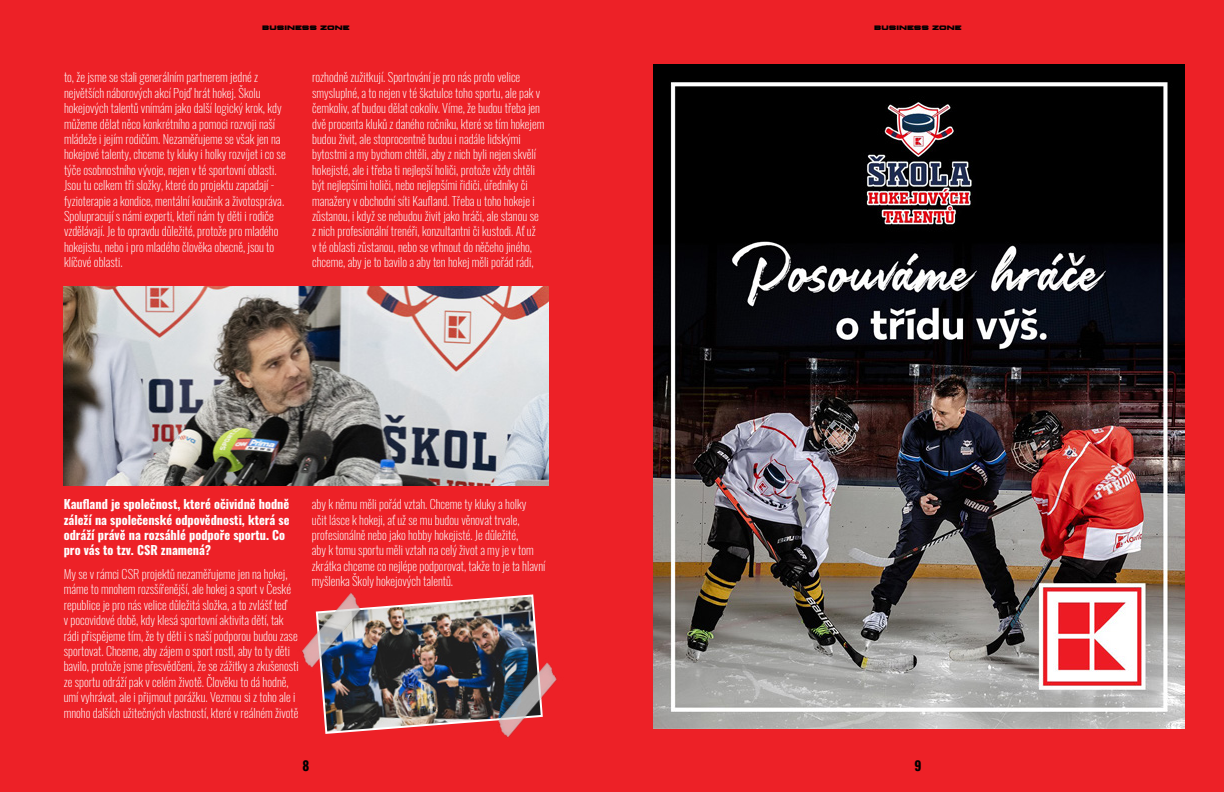
<style>
.page{position:relative;width:1224px;height:792px;background:#ed2127}
.page>*{position:absolute;margin:0;border:0;box-sizing:border-box;transform-origin:0 0}
.t1{font:700 13.2px "Oswald";color:#000}
.t2{font:200 12.3px/15.4px "Oswald";color:#fff}
.t3{font:700 12.3px/15.4px "Oswald";color:#fff}
.t4{font:900 expanded 5.6px "Winner Sans";color:#000}
</style>
<div class="page">
<img style="left:63px;top:287px;width:485px;height:199px">
<img style="left:653px;top:64px;width:531px;height:665px">
<img style="left:315px;top:593px;width:229px;height:142px">
<img style="left:267px;top:564px;width:131px;height:131px">
<img style="left:463px;top:633px;width:131px;height:132px">
<p class="t4" style="left:262px;top:23px;width:89px">BUSINESS ZONE</p>
<p class="t4" style="left:874px;top:23px;width:89px">BUSINESS ZONE</p>
<p class="t2" style="left:64px;top:68px;width:223px">to, že jsme se stali generálním partnerem jedné z největších náborových akcí Pojď hrát hokej. Školu hokejových talentů vnímám jako další logický krok, kdy můžeme dělat něco konkrétního a pomoci rozvoji naší mládeže i jejím rodičům. Nezaměřujeme se však jen na hokejové talenty, chceme ty kluky i holky rozvíjet i co se týče osobnostního vývoje, nejen v té sportovní oblasti.<br>Jsou tu celkem tři složky, které do projektu zapadají - fyzioterapie a kondice, mentální koučink a životospráva.<br>Spolupracují s námi experti, kteří nám ty děti i rodiče vzdělávají. Je to opravdu důležité, protože pro mladého hokejistu, nebo i pro mladého člověka obecně, jsou to klíčové oblasti.</p>
<p class="t2" style="left:312px;top:68px;width:234px">rozhodně zužitkují. Sportování je pro nás proto velice smysluplné, a to nejen v té škatulce toho sportu, ale pak v čemkoliv, ať budou dělat cokoliv. Víme, že budou třeba jen dvě procenta kluků z daného ročníku, které se tím hokejem budou živit, ale stoprocentně budou i nadále lidskými bytostmi a my bychom chtěli, aby z nich byli nejen skvělí hokejisté, ale i třeba ti nejlepší holiči, protože vždy chtěli být nejlepšími holiči, nebo nejlepšími řidiči, úředníky či manažery v obchodní síti Kaufland. Třeba u toho hokeje i zůstanou, i když se nebudou živit jako hráči, ale stanou se z nich profesionální trenéři, konzultantni či kustodi. Ať už<br>v té oblasti zůstanou, nebo se vrhnout do něčeho jiného, chceme, aby je to bavilo a aby ten hokej měli pořád rádi,</p>
<p class="t3" style="left:64px;top:497px;width:227px">Kaufland je společnost, které očividně hodně záleží na společenské odpovědnosti, která se odráží právě na rozsáhlé podpoře sportu. Co pro vás to tzv. CSR znamená?</p>
<p class="t2" style="left:64px;top:565px;width:237px">My se v rámci CSR projektů nezaměřujeme jen na hokej, máme to mnohem rozsšířenější, ale hokej a sport v České republice je pro nás velice důležitá složka, a to zvlášť teď<br>v pocovidové době, kdy klesá sportovní aktivita dětí, tak rádi přispějeme tím, že ty děti i s naší podporou budou zase sportovat. Chceme, aby zájem o sport rostl, aby to ty děti bavilo, protože jsme přesvědčeni, že se zážitky a zkušenosti ze sportu odráží pak v celém životě. Člověku to dá hodně, umí vyhrávat, ale i přijmout porážku. Vezmou si z toho ale i mnoho dalších užitečných vlastností, které v reálném životě</p>
<p class="t2" style="left:312px;top:495px;width:235px">aby k němu měli pořád vztah. Chceme ty kluky a holky<br>učit lásce k hokeji, ať už se mu budou věnovat trvale, profesionálně nebo jako hobby hokejisté. Je důležité,<br>aby k tomu sportu měli vztah na celý život a my je v tom zkrátka chceme co nejlépe podporovat, takže to je ta hlavní myšlenka Školy hokejových talentů.</p>
<p class="t1" style="left:303px;top:758px;width:8px">8</p>
<p class="t1" style="left:914px;top:758px;width:9px">9</p>
</div>
